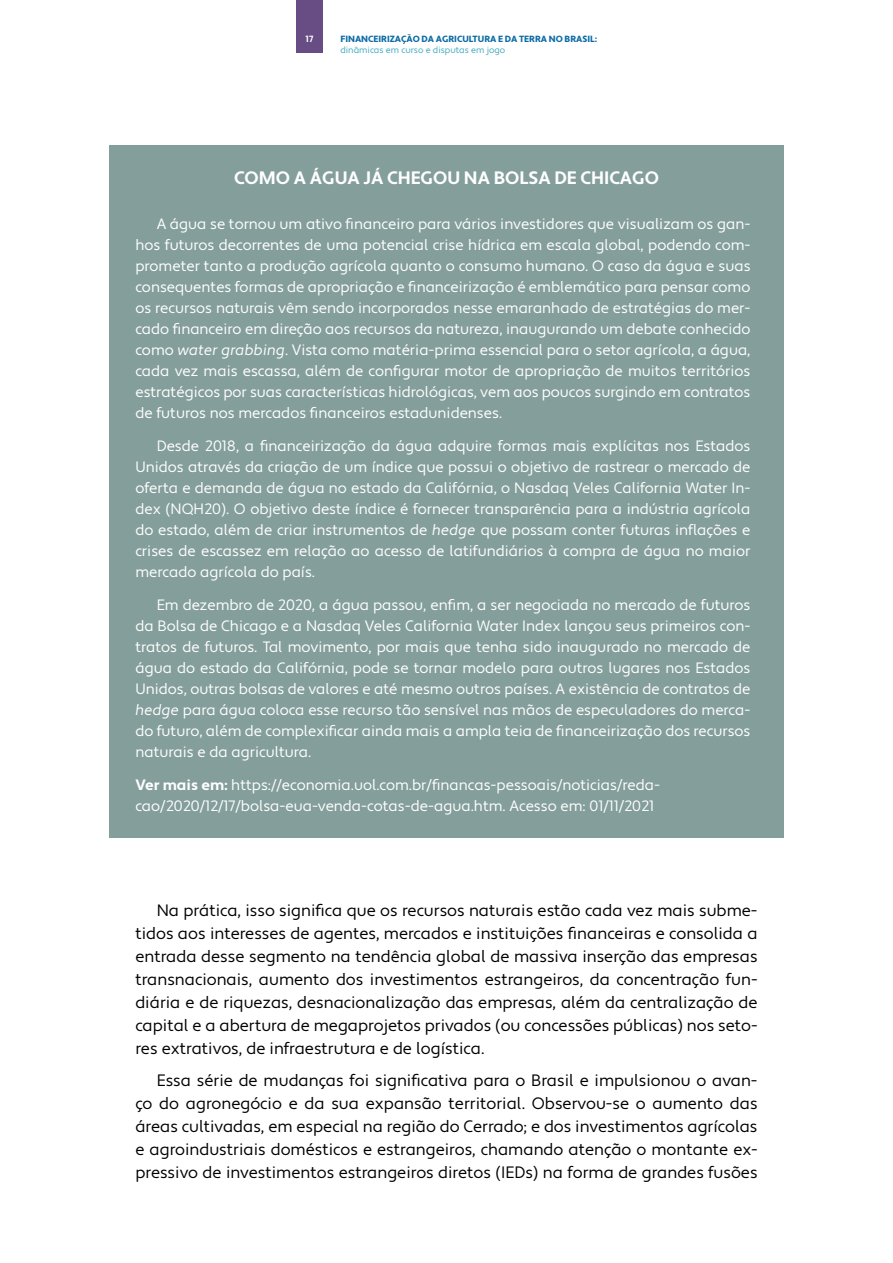
<style>
.page{position:relative;width:893px;height:1263px;background:#fff}
.page>*{position:absolute;margin:0;border:0;box-sizing:border-box;transform-origin:0 0}
.t1{font:700 18px "Apertura";color:#fff}
.t2{font:16.5px/23.1px "Apertura";color:#000;text-align:justify}
.t3{font:15px/21px "Apertura";color:#fff;text-align:justify}
.t4{font:900 9px "Apertura";color:#0c6ca6}
.t5{font:9px "Apertura";color:#3ea9bd}
.t6{font:700 9px "Apertura";color:#fff}
.s1{font-family:"Apertura Obliq"}
.s2{font-weight:700}
</style>
<div class="page">
<div style="left:296px;top:0;width:27px;height:53px;background:#684c84"></div>
<div style="left:109px;top:145px;width:675px;height:692px;background:#849f9b"></div>
<p class="t6" style="left:306px;top:34px;width:9px">17</p>
<p class="t4" style="left:340px;top:33px;width:258px">FINANCEIRIZAÇÃO DA AGRICULTURA E DA TERRA NO BRASIL:</p>
<p class="t5" style="left:340px;top:44px;width:166px">dinâmicas em curso e disputas em jogo</p>
<p class="t1" style="left:234px;top:167px;width:426px">COMO A ÁGUA JÁ CHEGOU NA BOLSA DE CHICAGO</p>
<p class="t3" style="left:135px;top:214px;width:617px;text-indent:21px">A água se tornou um ativo financeiro para vários investidores que visualizam os gan&shy;hos futuros decorrentes de uma potencial crise hídrica em escala global, podendo com&shy;prometer tanto a produção agrícola quanto o consumo humano. O caso da água e suas consequentes formas de apropriação e financeirização é emblemático para pensar como os recursos naturais vêm sendo incorporados nesse emaranhado de estratégias do mer&shy;cado financeiro em direção aos recursos da natureza, inaugurando um debate conhecido como <span class="s1">water grabbing</span>. Vista como matéria-prima essencial para o setor agrícola, a água, cada vez mais escassa, além de configurar motor de apropriação de muitos territórios estratégicos por suas características hidrológicas, vem aos poucos surgindo em contratos de futuros nos mercados financeiros estadunidenses.</p>
<p class="t3" style="left:135px;top:436px;width:617px;text-indent:21px">Desde 2018, a financeirização da água adquire formas mais explícitas nos Estados Unidos através da criação de um índice que possui o objetivo de rastrear o mercado de oferta e demanda de água no estado da Califórnia, o Nasdaq Veles California Water In&shy;dex (NQH20). O objetivo deste índice é fornecer transparência para a indústria agrícola do estado, além de criar instrumentos de <span class="s1">hedge</span> que possam conter futuras inflações e crises de escassez em relação ao acesso de latifundiários à compra de água no maior mercado agrícola do país.</p>
<p class="t3" style="left:135px;top:595px;width:617px;text-indent:21px">Em dezembro de 2020, a água passou, enfim, a ser negociada no mercado de futuros da Bolsa de Chicago e a Nasdaq Veles California Water Index lançou seus primeiros con&shy;tratos de futuros. Tal movimento, por mais que tenha sido inaugurado no mercado de água do estado da Califórnia, pode se tornar modelo para outros lugares nos Estados Unidos, outras bolsas de valores e até mesmo outros países. A existência de contratos de <span class="s1">hedge</span> para água coloca esse recurso tão sensível nas mãos de especuladores do merca&shy;do futuro, além de complexificar ainda mais a ampla teia de financeirização dos recursos naturais e da agricultura.</p>
<p class="t3" style="left:135px;top:775px;width:526px"><span class="s2">Ver mais em:</span> https://economia.uol.com.br/financas-pessoais/noticias/reda&shy;cao/2020/12/17/bolsa-eua-venda-cotas-de-agua.htm. Acesso em: 01/11/2021</p>
<p class="t2" style="left:135px;top:899px;width:624px;text-indent:21px">Na prática, isso significa que os recursos naturais estão cada vez mais subme&shy;tidos aos interesses de agentes, mercados e instituições financeiras e consolida a entrada desse segmento na tendência global de massiva inserção das empresas transnacionais, aumento dos investimentos estrangeiros, da concentração fun&shy;diária e de riquezas, desnacionalização das empresas, além da centralização de capital e a abertura de megaprojetos privados (ou concessões públicas) nos seto&shy;res extrativos, de infraestrutura e de logística.</p>
<p class="t2" style="left:135px;top:1069px;width:624px;text-indent:21px">Essa série de mudanças foi significativa para o Brasil e impulsionou o avan&shy;ço do agronegócio e da sua expansão territorial. Observou-se o aumento das áreas cultivadas, em especial na região do Cerrado; e dos investimentos agrícolas e agroindustriais domésticos e estrangeiros, chamando atenção o montante ex&shy;pressivo de investimentos estrangeiros diretos (IEDs) na forma de grandes fusões</p>
</div>
